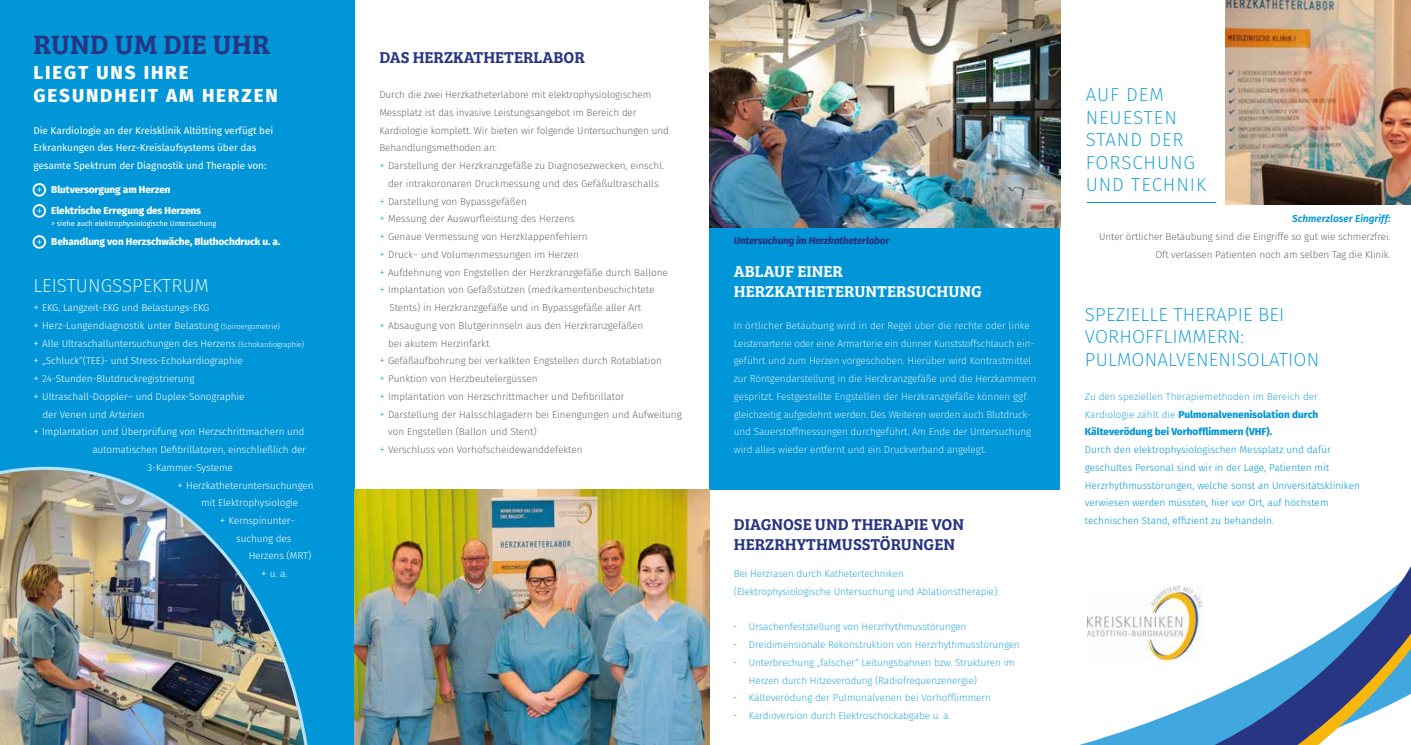
<style>
.page{position:relative;width:1411px;height:745px;background:#fff}
.page>*{position:absolute;margin:0;border:0;box-sizing:border-box;transform-origin:0 0}
.t1{font:27.5px "Bree Serif Sb";letter-spacing:.01em;color:#283583}
.t2{font:200 18.75px/22.5px "Fira Sans";letter-spacing:.01em;color:#0096d7}
.t3{font:200 18.75px/22.5px "Fira Sans";letter-spacing:.05em;color:#0096d7}
.t4{font:800 18.75px/23.8px "Fira Sans";letter-spacing:.1em;color:#fff}
.t5{font:200 18.75px "Fira Sans";color:#fff}
.t6{font:16.25px/19.5px "Bree Serif Sb";color:#283583}
.t7{font:16.25px/19.5px "Bree Serif Sb";color:#fff}
.t8{font:200 10px/17.8px "Fira Sans";color:#494949;text-align:right}
.t9{font:300 10px "Fira Sans";letter-spacing:-.01em;color:#fff}
.t10{font:200 10px/17.8px "Fira Sans";letter-spacing:-.01em;color:#fff}
.t11{font:200 10px/17.8px "Fira Sans";letter-spacing:-.01em;color:#0096d7}
.t12{font:300 10px/17.8px "Fira Sans";color:#0096d7}
.t13{font:10px/17.8px "Fira Sans";letter-spacing:-.01em;color:#fff}
.t14{font:800 10px/17.8px "Fira Sans";color:#0096d7;text-align:justify}
.t15{font:800 10px/21.2px "Fira Sans";letter-spacing:-.01em;color:#fff}
.t16{font:italic 800 10px "Fira Sans";letter-spacing:-.02em;color:#283583}
.t17{font:italic 600 10px "Fira Sans";color:#0096d7}
.t18{font:7.5px "Fira Sans";letter-spacing:-.01em;color:#fff}
.s1{font-size:11.25px}
.s2{font-size:7.5px}
.s3{font-size:11.25px;color:#0096d7}
.s4{font-weight:200}
</style>
<div class="page">
<div style="left:709px;top:195px;width:350px;height:294px;background:#0096d7"></div>
<div style="left:0;top:0;width:354px;height:744px;background:#0096d7"></div>
<img style="left:0;top:466px;width:308px;height:278px">
<img style="left:354px;top:489px;width:355px;height:255px">
<svg style="left:1083px;top:661px;width:115px;height:83px"></svg>
<svg style="left:1198px;top:568px;width:212px;height:176px"></svg>
<hr style="left:1086px;top:202px;width:130px;height:1px;background:#0096d7">
<div style="left:33px;top:183px;width:13px;height:13px;border:2px solid #fff;border-radius:50%"></div>
<svg style="left:37px;top:187px;width:5px;height:5px"></svg>
<div style="left:33px;top:204px;width:13px;height:13px;border:2px solid #fff;border-radius:50%"></div>
<svg style="left:37px;top:208px;width:5px;height:5px"></svg>
<div style="left:33px;top:235px;width:13px;height:13px;border:2px solid #fff;border-radius:50%"></div>
<svg style="left:37px;top:239px;width:5px;height:5px"></svg>
<img style="left:1225px;top:0;width:185px;height:204px">
<img style="left:709px;top:0;width:350px;height:227px">
<img style="left:1087px;top:586px;width:115px;height:75px">
<h1 class="t1" style="left:34px;top:23px;width:238px">RUND UM DIE UHR</h1>
<h2 class="t4" style="left:34px;top:60px;width:245px">LIEGT UNS IHRE<br>GESUNDHEIT AM HERZEN</h2>
<p class="t13" style="left:34px;top:121px;width:241px">Die Kardiologie an der Kreisklinik Altötting verfügt bei<br>Erkrankungen des Herz-Kreislaufsystems über das gesamte Spektrum der Diagnostik und Therapie von:</p>
<p class="t15" style="left:51px;top:179px;width:151px">Blutversorgung am Herzen<br>Elektrische Erregung des Herzens</p>
<p class="t18" style="left:51px;top:218px;width:167px">&gt; siehe auch elektrophysiologische Untersuchung</p>
<p class="t15" style="left:51px;top:231px;width:230px">Behandlung von Herzschwäche, Bluthochdruck u. a.</p>
<h2 class="t5" style="left:34px;top:272px;width:177px">LEISTUNGSSPEKTRUM</h2>
<p class="t9" style="left:34px;top:300px;width:177px"><span class="s1">+</span> EKG, Langzeit-EKG und Belastungs-EKG</p>
<p class="t9" style="left:34px;top:318px;width:248px"><span class="s1">+</span> Herz-Lungendiagnostik unter Belastung <span class="s2">(Spiroergometrie)</span></p>
<p class="t9" style="left:34px;top:336px;width:272px"><span class="s1">+</span> Alle Ultraschalluntersuchungen des Herzens <span class="s2">(Echokardiographie)</span></p>
<p class="t9" style="left:34px;top:353px;width:211px"><span class="s1">+</span> „Schluck“(TEE)- und Stress-Echokardiographie</p>
<p class="t9" style="left:34px;top:371px;width:162px"><span class="s1">+</span> 24-Stunden-Blutdruckregistrierung</p>
<p class="t9" style="left:34px;top:389px;width:212px"><span class="s1">+</span> Ultraschall-Doppler– und Duplex-Sonographie</p>
<p class="t9" style="left:42px;top:407px;width:104px">der Venen und Arterien</p>
<p class="t9" style="left:34px;top:424px;width:272px"><span class="s1">+</span> Implantation und Überprüfung von Herzschrittmachern und</p>
<p class="t9" style="left:92px;top:442px;width:215px">automatischen Defibrillatoren, einschließlich der</p>
<p class="t9" style="left:147px;top:460px;width:87px">3-Kammer-Systeme</p>
<p class="t9" style="left:177px;top:477px;width:138px"><span class="s1">+</span> Herzkatheteruntersuchungen</p>
<p class="t9" style="left:201px;top:495px;width:99px">mit Elektrophysiologie</p>
<p class="t9" style="left:220px;top:513px;width:76px"><span class="s1">+</span> Kernspinunter-</p>
<p class="t9" style="left:236px;top:531px;width:57px">suchung des</p>
<p class="t9" style="left:249px;top:548px;width:64px">Herzens (MRT)</p>
<p class="t9" style="left:261px;top:566px;width:28px"><span class="s1">+</span> u. a.</p>
<h3 class="t6" style="left:379px;top:46px;width:207px">DAS HERZKATHETERLABOR</h3>
<p class="t8" style="left:379px;top:86px;width:273px">Durch die zwei Herzkatheterlabore mit elektrophysiologischem</p>
<p class="t8" style="left:379px;top:103px;width:259px">Messplatz ist das invasive Leistungsangebot im Bereich der</p>
<p class="t8" style="left:379px;top:121px;width:291px">Kardiologie komplett. Wir bieten wir folgende Untersuchungen und</p>
<p class="t8" style="left:379px;top:139px;width:119px">Behandlungsmethoden an:</p>
<p class="t8" style="left:379px;top:157px;width:286px"><span class="s3">+</span> Darstellung der Herzkranzgefäße zu Diagnosezwecken, einschl.</p>
<p class="t8" style="left:388px;top:174px;width:272px">der intrakoronaren Druckmessung und des Gefäßultraschalls</p>
<p class="t8" style="left:379px;top:192px;width:149px"><span class="s3">+</span> Darstellung von Bypassgefäßen</p>
<p class="t8" style="left:379px;top:210px;width:197px"><span class="s3">+</span> Messung der Auswurfleistung des Herzens</p>
<p class="t8" style="left:379px;top:228px;width:210px"><span class="s3">+</span> Genaue Vermessung von Herzklappenfehlern</p>
<p class="t8" style="left:379px;top:245px;width:201px"><span class="s3">+</span> Druck– und Volumenmessungen im Herzen</p>
<p class="t8" style="left:379px;top:263px;width:290px"><span class="s3">+</span> Aufdehnung von Engstellen der Herzkranzgefäße durch Ballone</p>
<p class="t8" style="left:379px;top:281px;width:277px"><span class="s3">+</span> Implantation von Gefäßstützen (medikamentenbeschichtete</p>
<p class="t8" style="left:389px;top:298px;width:253px">Stents) in Herzkranzgefäße und in Bypassgefäße aller Art</p>
<p class="t8" style="left:379px;top:316px;width:266px"><span class="s3">+</span> Absaugung von Blutgerinnseln aus den Herzkranzgefäßen</p>
<p class="t8" style="left:388px;top:334px;width:103px">bei akutem Herzinfarkt</p>
<p class="t8" style="left:379px;top:352px;width:284px"><span class="s3">+</span> Gefäßaufbohrung bei verkalkten Engstellen durch Rotablation</p>
<p class="t8" style="left:379px;top:369px;width:160px"><span class="s3">+</span> Punktion von Herzbeutelergüssen</p>
<p class="t8" style="left:379px;top:387px;width:247px"><span class="s3">+</span> Implantation von Herzschrittmacher und Defibrillator</p>
<p class="t8" style="left:379px;top:405px;width:304px"><span class="s3">+</span> Darstellung der Halsschlagadern bei Einengungen und Aufweitung</p>
<p class="t8" style="left:388px;top:422px;width:150px">von Engstellen (Ballon und Stent)</p>
<p class="t8" style="left:379px;top:440px;width:205px"><span class="s3">+</span> Verschluss von Vorhofscheidewanddefekten</p>
<p class="t16" style="left:733px;top:233px;width:157px">Untersuchung im Herzkatheterlabor</p>
<h3 class="t7" style="left:733px;top:261px;width:249px">ABLAUF EINER<br>HERZKATHETERUNTERSUCHUNG</h3>
<p class="t10" style="left:733px;top:316px;width:304px">In örtlicher Betäubung wird in der Regel über die rechte oder linke Leistenarterie oder eine Armarterie ein dünner Kunststoffschlauch ein&shy;geführt und zum Herzen vorgeschoben. Hierüber wird Kontrastmittel zur Röntgendarstellung in die Herzkranzgefäße und die Herzkammern gespritzt. Festgestellte Engstellen der Herzkranzgefäße können ggf. gleichzeitig aufgedehnt werden. Des Weiteren werden auch Blutdruck&shy;und Sauerstoffmessungen durchgeführt. Am Ende der Untersuchung wird alles wieder entfernt und ein Druckverband angelegt.</p>
<h3 class="t6" style="left:733px;top:513px;width:232px">DIAGNOSE UND THERAPIE VON<br>HERZRHYTHMUSSTÖRUNGEN</h3>
<p class="t11" style="left:733px;top:564px;width:267px">Bei Herzrasen durch Kathetertechniken (Elektrophysiologische Untersuchung und Ablationstherapie):</p>
<p class="t11" style="left:733px;top:617px;width:234px">• Ursachenfeststellung von Herzrhythmusstörungen</p>
<p class="t11" style="left:733px;top:635px;width:287px">• Dreidimensionale Rekonstruktion von Herzrhythmusstörungen</p>
<p class="t11" style="left:748px;top:653px;width:267px;text-indent:-15px">• Unterbrechung „falscher“ Leitungsbahnen bzw. Strukturen im<br>Herzen durch Hitzeverödung (Radiofrequenzenergie)</p>
<p class="t11" style="left:733px;top:688px;width:259px">• Kälteverödung der Pulmonalvenen bei Vorhofflimmern</p>
<p class="t11" style="left:733px;top:706px;width:218px">• Kardioversion durch Elektroschockabgabe u. a.</p>
<h2 class="t3" style="left:1085px;top:83px;width:122px">AUF DEM<br>NEUESTEN<br>STAND DER<br>FORSCHUNG<br>UND TECHNIK</h2>
<p class="t17" style="left:1292px;top:212px;width:100px">Schmerzloser Eingriff:</p>
<p class="t8" style="left:1099px;top:228px;width:293px">Unter örtlicher Betäubung sind die Eingriffe so gut wie schmerzfrei.<br>Oft verlassen Patienten noch am selben Tag die Klinik.</p>
<h2 class="t2" style="left:1084px;top:303px;width:236px">SPEZIELLE THERAPIE BEI<br>VORHOFFLIMMERN:<br>PULMONALVENENISOLATION</h2>
<p class="t14" style="left:1084px;top:387px;width:235px"><span class="s4">Zu den speziellen Therapiemethoden im Bereich der Kardiologie zählt die</span> Pulmonalvenenisolation durch Kälteverödung bei Vorhofflimmern (VHF).</p>
<p class="t12" style="left:1084px;top:440px;width:276px">Durch den elektrophysiologischen Messplatz und dafür geschultes Personal sind wir in der Lage, Patienten mit Herzrhythmusstörungen, welche sonst an Universitätskliniken verwiesen werden müssten, hier vor Ort, auf höchstem technischen Stand, effizient zu behandeln.</p>
</div>
